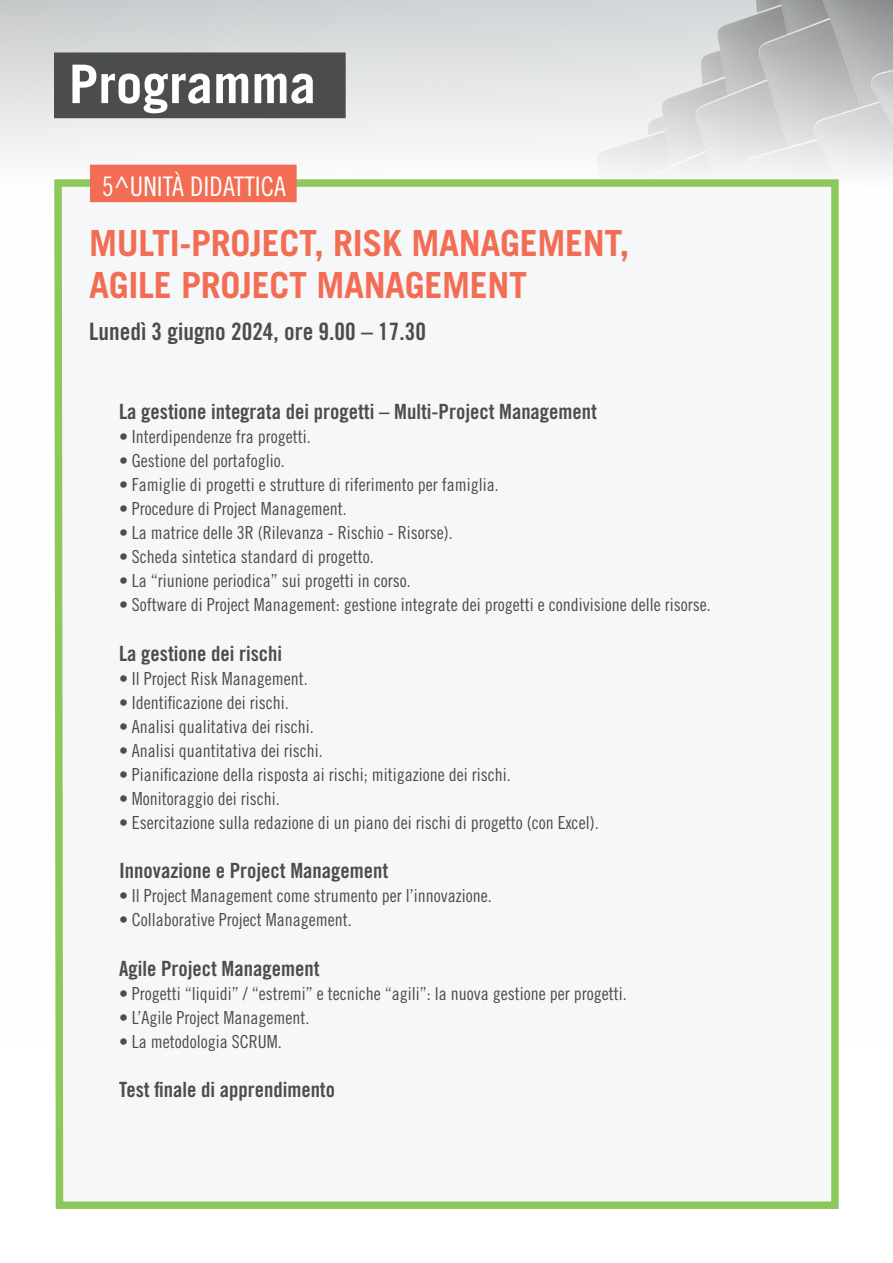
<style>
.page{position:relative;width:893px;height:1263px;background:#fff}
.page>*{position:absolute;margin:0;border:0;box-sizing:border-box;transform-origin:0 0}
.t1{font:700 53.25px "Trade Gothic LT Std";color:#fff}
.t2{font:700 36px/42px "Trade Gothic LT Std";letter-spacing:-.01em;color:#f26d54}
.t3{font:27px "Trade Gothic LT Std Cn 18";color:#fff}
.t4{font:24px "Trade Gothic LT Std Bd Cn 20";color:#4b4c4d}
.t5{font:21px "Trade Gothic LT Std Bd Cn 20";color:#4b4c4d}
.t6{font:18px "Trade Gothic LT Std Cn 18";color:#4b4c4d}
</style>
<div class="page">
<img style="left:0;top:0;width:893px;height:175px">
<div style="left:54px;top:179px;width:785px;height:1030px;background:#f6f7f8"></div>
<div style="left:54px;top:52px;width:292px;height:66px;background:#4b4c4d"></div>
<div style="left:90px;top:165px;width:207px;height:37px;background:#f26d54"></div>
<h1 class="t1" style="left:69px;top:51px;width:249px">Programma</h1>
<h3 class="t3" style="left:102px;top:170px;width:186px">5^UNITÀ DIDATTICA</h3>
<h2 class="t2" style="left:89px;top:221px;width:542px">MULTI-PROJECT, RISK MANAGEMENT,<br>AGILE PROJECT MANAGEMENT</h2>
<h3 class="t4" style="left:89px;top:317px;width:338px">Lunedì 3 giugno 2024, ore 9.00 – 17.30</h3>
<p class="t5" style="left:119px;top:399px;width:480px">La gestione integrata dei progetti – Multi-Project Management</p>
<p class="t6" style="left:119px;top:426px;width:193px">• Interdipendenze fra progetti.</p>
<p class="t6" style="left:119px;top:450px;width:167px">• Gestione del portafoglio.</p>
<p class="t6" style="left:119px;top:474px;width:381px">• Famiglie di progetti e strutture di riferimento per famiglia.</p>
<p class="t6" style="left:119px;top:498px;width:229px">• Procedure di Project Management.</p>
<p class="t6" style="left:119px;top:522px;width:335px">• La matrice delle 3R (Rilevanza - Rischio - Risorse).</p>
<p class="t6" style="left:119px;top:546px;width:256px">• Scheda sintetica standard di progetto.</p>
<p class="t6" style="left:119px;top:570px;width:293px">• La “riunione periodica” sui progetti in corso.</p>
<p class="t6" style="left:119px;top:594px;width:593px">• Software di Project Management: gestione integrate dei progetti e condivisione delle risorse.</p>
<p class="t5" style="left:119px;top:640px;width:165px">La gestione dei rischi</p>
<p class="t6" style="left:119px;top:667px;width:190px">• Il Project Risk Management.</p>
<p class="t6" style="left:119px;top:691px;width:171px">• Identificazione dei rischi.</p>
<p class="t6" style="left:119px;top:715px;width:196px">• Analisi qualitativa dei rischi.</p>
<p class="t6" style="left:119px;top:739px;width:205px">• Analisi quantitativa dei rischi.</p>
<p class="t6" style="left:119px;top:763px;width:393px">• Pianificazione della risposta ai rischi; mitigazione dei rischi.</p>
<p class="t6" style="left:119px;top:787px;width:162px">• Monitoraggio dei rischi.</p>
<p class="t6" style="left:119px;top:811px;width:481px">• Esercitazione sulla redazione di un piano dei rischi di progetto (con Excel).</p>
<p class="t5" style="left:119px;top:858px;width:271px">Innovazione e Project Management</p>
<p class="t6" style="left:119px;top:885px;width:374px">• Il Project Management come strumento per l’innovazione.</p>
<p class="t6" style="left:119px;top:909px;width:234px">• Collaborative Project Management.</p>
<p class="t5" style="left:119px;top:955px;width:202px">Agile Project Management</p>
<p class="t6" style="left:119px;top:982px;width:509px">• Progetti “liquidi” / “estremi” e tecniche “agili”: la nuova gestione per progetti.</p>
<p class="t6" style="left:119px;top:1006px;width:192px">• L’Agile Project Management.</p>
<p class="t6" style="left:119px;top:1030px;width:164px">• La metodologia SCRUM.</p>
<p class="t5" style="left:119px;top:1077px;width:218px">Test finale di apprendimento</p>
</div>
